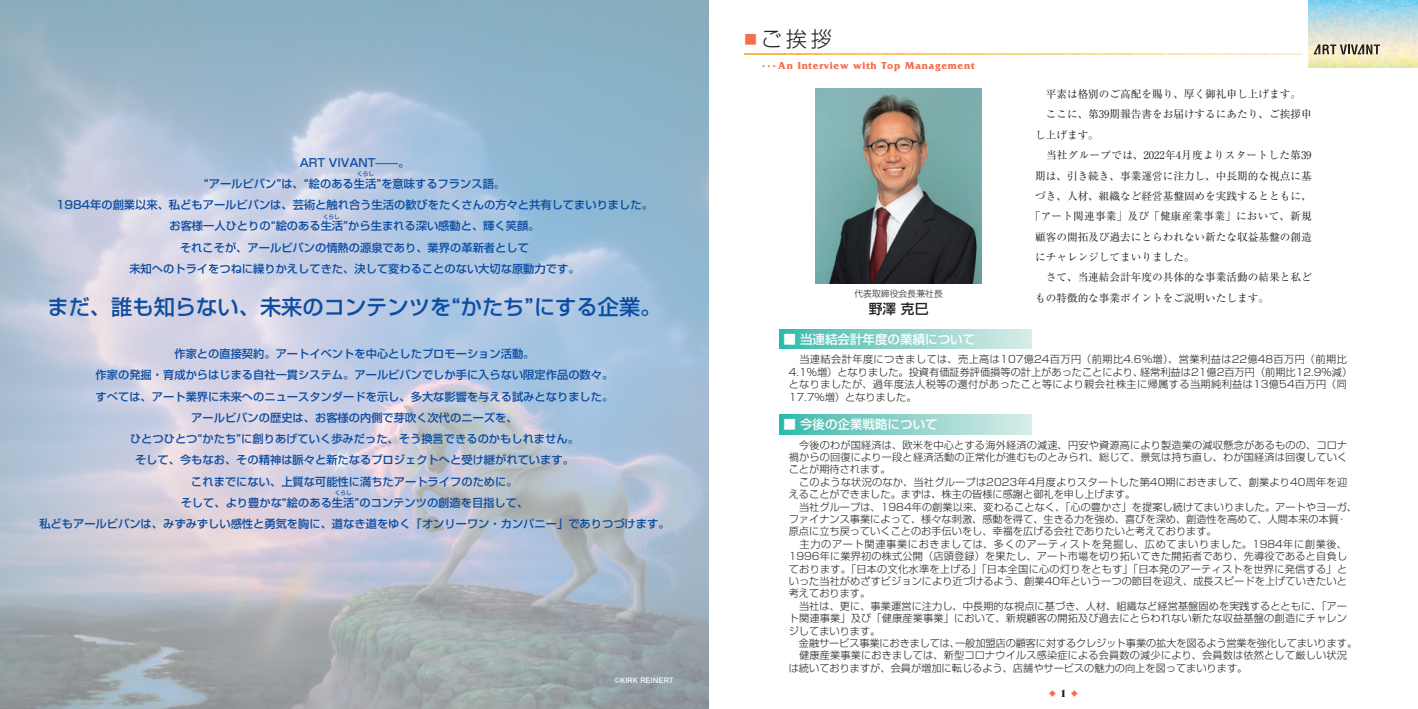
<style>
.page{position:relative;width:1418px;height:709px;background:#fff}
.page>*{position:absolute;margin:0;border:0;box-sizing:border-box;transform-origin:0 0}
.t1{font:500 21.25px "Shin Go Pr 5";color:#0d4da1}
.t2{font:300 21.25px "Shin Go Pr 5";color:#231f20}
.t3{font:500 13.75px "Shin Go Pr 5";color:#231f20}
.t4{font:500 12.5px "Shin Go Pr 5";color:#fff}
.t5{font:500 11.25px/21.2px "Shin Go Pr 5";color:#0d4da1;text-align:center}
.t6{font:10.62px "Ryumin Pr 5";color:#231f20}
.t7{font:700 10.62px "Friz Quadrata Std";letter-spacing:.075em;color:#f36f51}
.t8{font:10.62px "Ryumin Pr 5";letter-spacing:.025em;color:#231f20}
.t9{font:10.62px "Ryumin Pr 5";letter-spacing:.02em;color:#231f20}
.t10{font:300 10.12px/12.4px "Shin Go Pr 5";letter-spacing:.015em;color:#231f20}
.t11{font:300 10.12px/12.4px "Shin Go Pr 5";letter-spacing:.035em;color:#231f20}
.t12{font:300 8.88px "Shin Go Pr 5";color:#231f20}
.t13{font:700 7.5px "Futo Go B101 Pr 5";color:#fff}
.t14{font:300 6.62px "Shin Go Pr 5";color:#f36f51}
.t15{font:500 5.62px "Shin Go Pr 5";color:#0d4da1}
.s1{font-family:"Friz Quadrata Std";font-weight:700;font-size:11.5px;color:#231f20}
</style>
<div class="page">
<img style="left:1308px;top:0;width:109px;height:67px">
<img style="left:744px;top:53px;width:556px;height:2px">
<img style="left:815px;top:89px;width:166px;height:194px">
<svg style="left:1313px;top:44px;width:66px;height:11px"></svg>
<svg style="left:780px;top:330px;width:251px;height:18px;background:#8bd2ca"></svg>
<svg style="left:780px;top:415px;width:251px;height:19px;background:#8bd2ca"></svg>
<p class="t5" style="left:56px;top:151px;width:598px">ART VIVANT̶̶。<br>“アールビバン”は、“絵のある生活”を意味するフランス語。<br>1984年の創業以来、私どもアールビバンは、芸術と触れ合う生活の歓びをたくさんの方々と共有してまいりました。お客様一人ひとりの“絵のある生活”から生まれる深い感動と、輝く笑顔。<br>それこそが、アールビバンの情熱の源泉であり、業界の革新者として<br>未知へのトライをつねに繰りかえしてきた、決して変わることのない大切な原動力です。</p>
<h1 class="t1" style="left:47px;top:290px;width:615px">まだ、誰も知らない、未来のコンテンツを“かたち”にする企業。</h1>
<p class="t5" style="left:39px;top:342px;width:631px">作家との直接契約。アートイベントを中心としたプロモーション活動。<br>作家の発掘・育成からはじまる自社一貫システム。アールビバンでしか手に入らない限定作品の数々。<br>すべては、アート業界に未来へのニュースタンダードを示し、多大な影響を与える試みとなりました。<br>アールビバンの歴史は、お客様の内側で芽吹く次代のニーズを、<br>ひとつひとつ“かたち”に創りあげていく歩みだった、そう換言できるのかもしれません。<br>そして、今もなお、その精神は脈々と新たなるプロジェクトへと受け継がれています。<br>これまでにない、上質な可能性に満ちたアートライフのために。<br>そして、より豊かな“絵のある生活”のコンテンツの創造を目指して、<br>私どもアールビバンは、みずみずしい感性と勇気を胸に、道なき道をゆく「オンリーワン・カンパニー」でありつづけます。</p>
<p class="t15" style="left:357px;top:170px;width:18px">くらし</p>
<p class="t15" style="left:323px;top:213px;width:18px">くらし</p>
<p class="t15" style="left:335px;top:488px;width:18px">くらし</p>
<p class="t13" style="left:614px;top:674px;width:61px">©KIRK REINERT</p>
<h1 class="t2" style="left:744px;top:22px;width:89px"><sup>■</sup> ご挨拶</h1>
<p class="t7" style="left:762px;top:60px;width:214px">... An Interview with Top Management</p>
<p class="t6" style="left:1035px;top:86px;width:267px">　平素は格別のご高配を賜り、厚く御礼申し上げます。</p>
<p class="t6" style="left:1035px;top:106px;width:278px">　ここに、第39期報告書をお届けするにあたり、ご挨拶申</p>
<p class="t6" style="left:1035px;top:126px;width:65px">し上げます。</p>
<p class="t8" style="left:1035px;top:147px;width:278px">　当社グループでは、2022年4月度よりスタートした第39</p>
<p class="t6" style="left:1035px;top:167px;width:278px">期は、引き続き、事業運営に注力し、中長期的な視点に基</p>
<p class="t6" style="left:1035px;top:187px;width:278px">づき、人材、組織など経営基盤固めを実践するとともに、</p>
<p class="t9" style="left:1029px;top:208px;width:283px">「アート関連事業」及び「健康産業事業」において、新規</p>
<p class="t6" style="left:1035px;top:228px;width:278px">顧客の開拓及び過去にとらわれない新たな収益基盤の創造</p>
<p class="t6" style="left:1035px;top:249px;width:161px">にチャレンジしてまいりました。</p>
<p class="t6" style="left:1035px;top:269px;width:278px">　さて、当連結会計年度の具体的な事業活動の結果と私ど</p>
<p class="t12" style="left:854px;top:286px;width:90px">代表取締役会長兼社長</p>
<p class="t6" style="left:1035px;top:289px;width:235px">もの特徴的な事業ポイントをご説明いたします。</p>
<h2 class="t3" style="left:868px;top:298px;width:61px">野澤 克巳</h2>
<p class="t11" style="left:788px;top:352px;width:565px">　当連結会計年度につきましては、売上高は107億24百万円（前期比4.6％増）、営業利益は22億48百万円（前期比4.1％増）となりました。投資有価証券評価損等の計上があったことにより、経常利益は21億2百万円（前期比12.9％減）となりましたが、過年度法人税等の還付があったこと等により親会社株主に帰属する当期純利益は13億54百万円（同17.7％増）となりました。</p>
<p class="t4" style="left:783px;top:329px;width:193px">■ 当連結会計年度の業績について</p>
<p class="t4" style="left:783px;top:414px;width:156px">■ 今後の企業戦略について</p>
<p class="t10" style="left:788px;top:437px;width:570px">　今後のわが国経済は、欧米を中心とする海外経済の減速、円安や資源高により製造業の減収懸念があるものの、コロナ禍からの回復により一段と経済活動の正常化が進むものとみられ、総じて、景気は持ち直し、わが国経済は回復していくことが期待されます。<br>　このような状況のなか、当社グループは2023年4月度よりスタートした第40期におきまして、創業より40周年を迎えることができました。まずは、株主の皆様に感謝と御礼を申し上げます。<br>　当社グループは、1984年の創業以来、変わることなく、「心の豊かさ」を提案し続けてまいりました。アートやヨーガ、ファイナンス事業によって、様々な刺激、感動を得て、生きる力を強め、喜びを深め、創造性を高めて、人間本来の本質・原点に立ち戻っていくことのお手伝いをし、幸福を広げる会社でありたいと考えております。<br>　主力のアート関連事業におきましては、多くのアーティストを発掘し、広めてまいりました。1984年に創業後、1996年に業界初の株式公開（店頭登録）を果たし、アート市場を切り拓いてきた開拓者であり、先導役であると自負しております。「日本の文化水準を上げる」「日本全国に心の灯りをともす」「日本発のアーティストを世界に発信する」といった当社がめざすビジョンにより近づけるよう、創業40年という一つの節目を迎え、成長スピードを上げていきたいと考えております。<br>　当社は、更に、事業運営に注力し、中長期的な視点に基づき、人材、組織など経営基盤固めを実践するとともに、「アート関連事業」及び「健康産業事業」において、新規顧客の開拓及び過去にとらわれない新たな収益基盤の創造にチャレンジしてまいります。<br>　金融サービス事業におきましては、一般加盟店の顧客に対するクレジット事業の拡大を図るよう営業を強化してまいります。　健康産業事業におきましては、新型コロナウイルス感染症による会員数の減少により、会員数は依然として厳しい状況は続いておりますが、会員が増加に転じるよう、店舗やサービスの魅力の向上を図ってまいります。</p>
<p class="t14" style="left:1049px;top:688px;width:30px">◆ <span class="s1">1</span> ◆</p>
</div>
